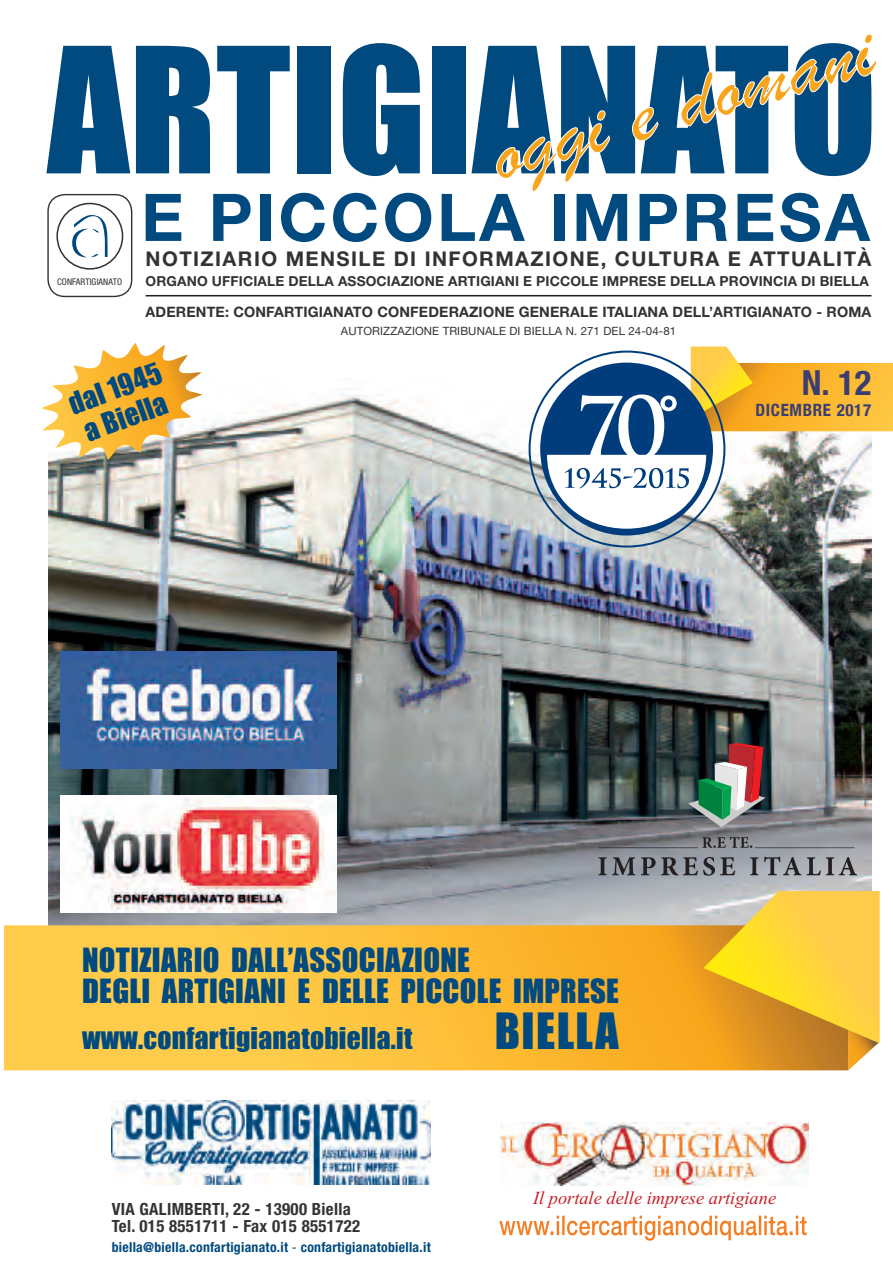
<style>
.page{position:relative;width:893px;height:1276px;background:#fff}
.page>*{position:absolute;margin:0;border:0;box-sizing:border-box;transform-origin:0 0}
.t1{font:161.4px "Impact";color:#004a7f}
.t2{font:700 65.85px "Helvetica Neue";letter-spacing:.05em;color:#004a7f}
.t3{font:45.9px "Impact";letter-spacing:.03em;color:#004a7f}
.t4{font:700 condensed 34.5px "Helvetica Neue";color:#3a3e72}
.t5{font:30.6px/30.6px "Impact";letter-spacing:.01em;color:#004a7f}
.t6{font:27.6px/30.6px "Impact";letter-spacing:.01em;color:#004a7f}
.t7{font:700 20.25px "Helvetica Neue";letter-spacing:.07em;color:#333}
.t8{font:italic 18.3px "Times New Roman";color:#c32028}
.t9{font:700 condensed 16.95px "Helvetica Neue";letter-spacing:.04em;color:#3a3e72}
.t10{font:700 condensed 16.8px/16.8px "Helvetica Neue";letter-spacing:.02em;color:#333}
.t11{font:700 14.4px "Helvetica Neue";letter-spacing:.01em;color:#333}
.t12{font:700 13.8px "Helvetica Neue";letter-spacing:.01em;color:#333}
.t13{font:700 condensed 13.8px "Helvetica Neue";letter-spacing:.02em;color:#004a7f}
.t14{font:11.4px "Helvetica Neue";letter-spacing:.01em;color:#333}
.t15{font:condensed 9.15px "Helvetica Neue";letter-spacing:.01em;color:#333}
.s1{font-weight:400}
</style>
<div class="page">
<img style="left:48px;top:394px;width:823px;height:531px">
<hr style="left:146px;top:295px;width:725px;height:1px;background:#231f20">
<svg style="left:4px;top:925px;width:700px;height:145px;background:#fcc03c"></svg>
<svg style="left:704px;top:891px;width:176px;height:179px;background:#edba3c"></svg>
<svg style="left:72px;top:215px;width:36px;height:43px"></svg>
<div style="left:47px;top:194px;width:85px;height:103px;border:1px solid #333;border-radius:17px"></div>
<div style="left:56px;top:203px;width:67px;height:67px;border:2px solid #333;border-radius:50%"></div>
<img style="left:112px;top:1100px;width:319px;height:84px">
<img style="left:501px;top:1122px;width:308px;height:63px">
<svg style="left:499px;top:1215px;width:308px;height:25px"></svg>
<svg style="left:496px;top:34px;width:381px;height:158px"></svg>
<hr style="left:755px;top:847px;width:99px;height:1px;background:#000">
<hr style="left:598px;top:847px;width:100px;height:1px;background:#000">
<img style="left:688px;top:743px;width:77px;height:84px">
<svg style="left:598px;top:856px;width:259px;height:19px;background:#7e8086"></svg>
<svg style="left:702px;top:837px;width:50px;height:11px"></svg>
<img style="left:60px;top:651px;width:277px;height:117px">
<img style="left:60px;top:795px;width:277px;height:117px">
<svg style="left:41px;top:343px;width:161px;height:117px"></svg>
<img style="left:540px;top:346px;width:353px;height:189px">
<h1 class="t1" style="left:47px;top:11px;width:831px">ARTIGIANATO</h1>
<h2 class="t2" style="left:141px;top:194px;width:730px">E PICCOLA IMPRESA</h2>
<h3 class="t7" style="left:146px;top:251px;width:727px">NOTIZIARIO MENSILE DI INFORMAZIONE, CULTURA E ATTUALITÀ</h3>
<p class="t12" style="left:146px;top:276px;width:725px">ORGANO UFFICIALE DELLA ASSOCIAZIONE ARTIGIANI E PICCOLE IMPRESE DELLA PROVINCIA DI BIELLA</p>
<p class="t15" style="left:57px;top:278px;width:67px">CONFARTIGIANATO</p>
<p class="t11" style="left:146px;top:306px;width:727px">ADERENTE: CONFARTIGIANATO CONFEDERAZIONE GENERALE ITALIANA DELL’ARTIGIANATO - ROMA</p>
<p class="t14" style="left:341px;top:327px;width:337px">AUTORIZZAZIONE TRIBUNALE DI BIELLA N. 271 DEL 24-04-81</p>
<h3 class="t6" style="left:65px;top:390px;width:98px;rotate:-20deg">dal 1945 a Biella</h3>
<h3 class="t4" style="left:802px;top:362px;width:71px">N. 12</h3>
<p class="t9" style="left:756px;top:399px;width:117px">DICEMBRE 2017</p>
<h3 class="t5" style="left:82px;top:944px;width:538px">NOTIZIARIO DALL’ASSOCIAZIONE<br>DEGLI ARTIGIANI E DELLE PICCOLE IMPRESE</h3>
<h3 class="t6" style="left:82px;top:1022px;width:332px">www.confartigianatobiella.it</h3>
<h3 class="t3" style="left:495px;top:1002px;width:125px">BIELLA</h3>
<p class="t10" style="left:112px;top:1202px;width:250px">VIA GALIMBERTI, 22 - 13900 Biella<br>Tel. 015 8551711 - Fax 015 8551722</p>
<p class="t13" style="left:112px;top:1242px;width:321px">biella@biella.confartigianato.it <span class="s1">-</span> confartigianatobiella.it</p>
<h3 class="t8" style="left:533px;top:1191px;width:245px">Il portale delle imprese artigiane</h3>
</div>
